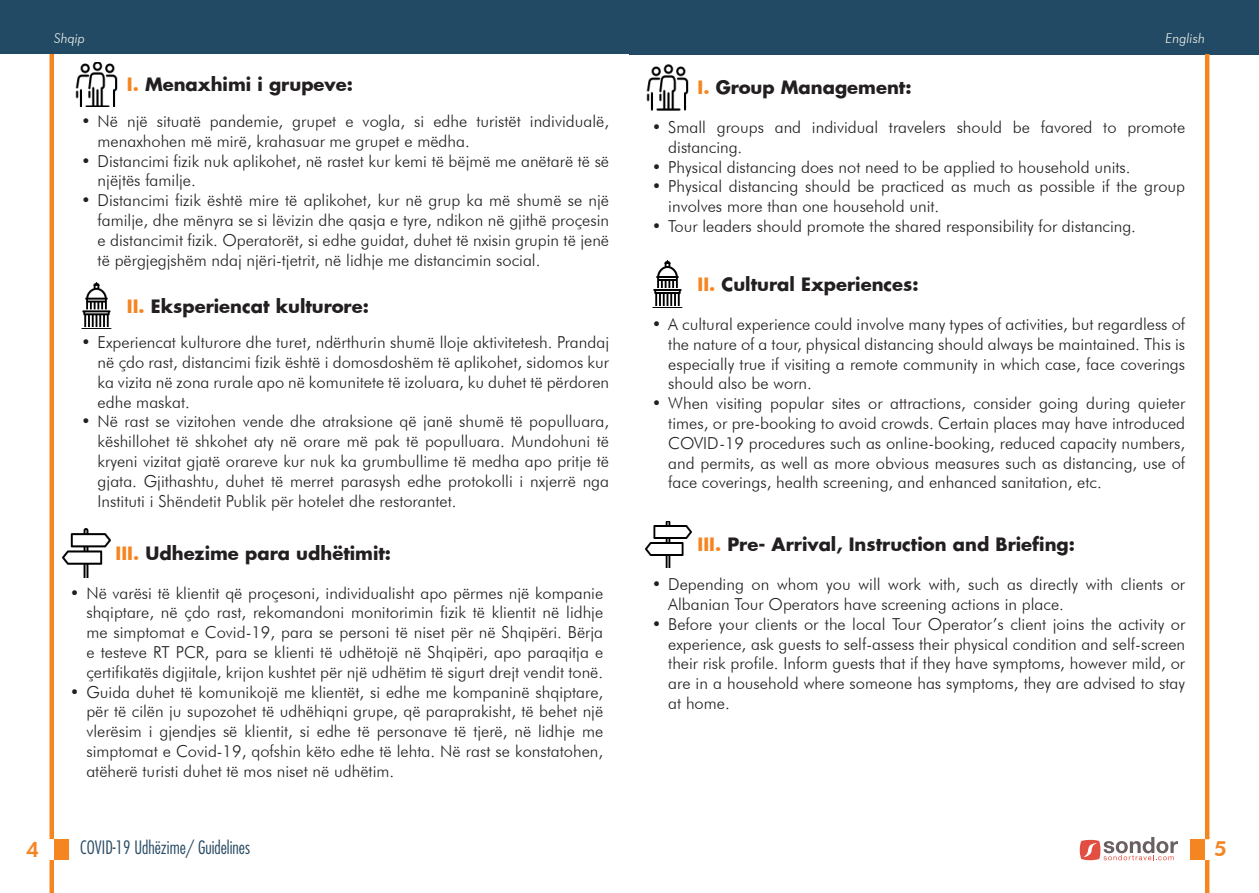
<style>
.page{position:relative;width:1259px;height:893px;background:#fff}
.page>*{position:absolute;margin:0;border:0;box-sizing:border-box;transform-origin:0 0}
.t1{font:800 21px "Futura BT";color:#f58523}
.t2{font:700 18px "Futura";color:#231f20}
.t3{font:300 condensed 18px "Futura";color:#2a4b63}
.t4{font:300 16.5px/19.8px "Futura BT";color:#231f20;text-align:justify}
.t5{font:italic 300 13.5px "Futura BT";color:#f4f9ef}
.s1{color:#f58520}
</style>
<div class="page">
<hr style="left:50px;top:54px;width:4px;height:785px;background:#f58520">
<div style="left:0;top:0;width:629px;height:54px;background:#234a64"></div>
<div style="left:629px;top:0;width:630px;height:54px;background:#234a64"></div>
<hr style="left:1205px;top:54px;width:4px;height:785px;background:#f58520">
<hr style="left:1205px;top:860px;width:4px;height:33px;background:#f58520">
<div style="left:1190px;top:839px;width:15px;height:21px;background:#f58520"></div>
<hr style="left:50px;top:860px;width:4px;height:33px;background:#f58520">
<div style="left:54px;top:839px;width:15px;height:21px;background:#f58520"></div>
<svg style="left:1079px;top:837px;width:99px;height:23px"></svg>
<img style="left:646px;top:64px;width:43px;height:46px">
<img style="left:653px;top:261px;width:29px;height:45px">
<img style="left:645px;top:521px;width:46px;height:46px">
<img style="left:76px;top:63px;width:42px;height:43px">
<img style="left:81px;top:282px;width:31px;height:47px">
<img style="left:63px;top:528px;width:47px;height:50px">
<p class="t5" style="left:54px;top:30px;width:33px">Shqip</p>
<p class="t5" style="left:1165px;top:30px;width:41px">English</p>
<p class="t2" style="left:697px;top:75px;width:216px"><span class="s1">I.</span> Group Management:</p>
<p class="t4" style="left:668px;top:117px;width:518px;text-indent:-16px">• Small groups and individual travelers should be favored to promote distancing.</p>
<p class="t4" style="left:652px;top:157px;width:480px">• Physical distancing does not need to be applied to household units.</p>
<p class="t4" style="left:668px;top:177px;width:518px;text-indent:-16px">• Physical distancing should be practiced as much as possible if the group involves more than one household unit.</p>
<p class="t4" style="left:652px;top:216px;width:486px">• Tour leaders should promote the shared responsibility for distancing.</p>
<p class="t2" style="left:127px;top:72px;width:228px"><span class="s1">I.</span> Menaxhimi i grupeve:</p>
<p class="t4" style="left:98px;top:111px;width:513px;text-indent:-16px">• Në një situatë pandemie, grupet e vogla, si edhe turistët individualë, menaxhohen më mirë, krahasuar me grupet e mëdha.</p>
<p class="t4" style="left:98px;top:151px;width:513px;text-indent:-16px">• Distancimi fizik nuk aplikohet, në rastet kur kemi të bëjmë me anëtarë të së njëjtës familje.</p>
<p class="t4" style="left:98px;top:190px;width:513px;text-indent:-16px">• Distancimi fizik është mire të aplikohet, kur në grup ka më shumë se një familje, dhe mënyra se si lëvizin dhe qasja e tyre, ndikon në gjithë proçesin e distancimit fizik. Operatorët, si edhe guidat, duhet të nxisin grupin të jenë të përgjegjshëm ndaj njëri-tjetrit, në lidhje me distancimin social.</p>
<p class="t2" style="left:127px;top:293px;width:243px"><span class="s1">II.</span> Eksperiencat kulturore:</p>
<p class="t4" style="left:98px;top:332px;width:513px;text-indent:-16px">• Experiencat kulturore dhe turet, ndërthurin shumë lloje aktivitetesh. Prandaj në çdo rast, distancimi fizik është i domosdoshëm të aplikohet, sidomos kur ka vizita në zona rurale apo në komunitete të izoluara, ku duhet të përdoren edhe maskat.</p>
<p class="t4" style="left:98px;top:412px;width:513px;text-indent:-16px">• Në rast se vizitohen vende dhe atraksione që janë shumë të populluara, këshillohet të shkohet aty në orare më pak të populluara. Mundohuni të kryeni vizitat gjatë orareve kur nuk ka grumbullime të medha apo pritje të gjata. Gjithashtu, duhet të merret parasysh edhe protokolli i nxjerrë nga Instituti i Shëndetit Publik për hotelet dhe restorantet.</p>
<p class="t2" style="left:116px;top:540px;width:277px"><span class="s1">III.</span> Udhezime para udhëtimit:</p>
<p class="t4" style="left:86px;top:583px;width:518px;text-indent:-16px">• Në varësi të klientit që proçesoni, individualisht apo përmes një kompanie shqiptare, në çdo rast, rekomandoni monitorimin fizik të klientit në lidhje me simptomat e Covid-19, para se personi të niset për në Shqipëri. Bërja e testeve RT PCR, para se klienti të udhëtojë në Shqipëri, apo paraqitja e çertifikatës digjitale, krijon kushtet për një udhëtim të sigurt drejt vendit tonë.</p>
<p class="t4" style="left:86px;top:682px;width:518px;text-indent:-16px">• Guida duhet të komunikojë me klientët, si edhe me kompaninë shqiptare, për të cilën ju supozohet të udhëhiqni grupe, që paraprakisht, të behet një vlerësim i gjendjes së klientit, si edhe të personave të tjerë, në lidhje me simptomat e Covid-19, qofshin këto edhe të lehta. Në rast se konstatohen, atëherë turisti duhet të mos niset në udhëtim.</p>
<p class="t2" style="left:697px;top:272px;width:223px"><span class="s1">II.</span> Cultural Experiences:</p>
<p class="t4" style="left:668px;top:314px;width:518px;text-indent:-16px">• A cultural experience could involve many types of activities, but regardless of the nature of a tour, physical distancing should always be maintained. This is especially true if visiting a remote community in which case, face coverings should also be worn.</p>
<p class="t4" style="left:668px;top:393px;width:518px;text-indent:-16px">• When visiting popular sites or attractions, consider going during quieter times, or pre-booking to avoid crowds. Certain places may have introduced COVID-19 procedures such as online-booking, reduced capacity numbers, and permits, as well as more obvious measures such as distancing, use of face coverings, health screening, and enhanced sanitation, etc.</p>
<p class="t2" style="left:697px;top:532px;width:379px"><span class="s1">III.</span> Pre- Arrival, Instruction and Briefing:</p>
<p class="t4" style="left:668px;top:574px;width:518px;text-indent:-16px">• Depending on whom you will work with, such as directly with clients or<br>Albanian Tour Operators have screening actions in place.</p>
<p class="t4" style="left:668px;top:614px;width:518px;text-indent:-16px">• Before your clients or the local Tour Operator’s client joins the activity or experience, ask guests to self-assess their physical condition and self-screen their risk profile. Inform guests that if they have symptoms, however mild, or are in a household where someone has symptoms, they are advised to stay at home.</p>
<p class="t1" style="left:26px;top:837px;width:14px">4</p>
<p class="t3" style="left:80px;top:837px;width:171px">COVID-19 Udhëzime/ Guidelines</p>
<p class="t1" style="left:1214px;top:835px;width:14px">5</p>
</div>
